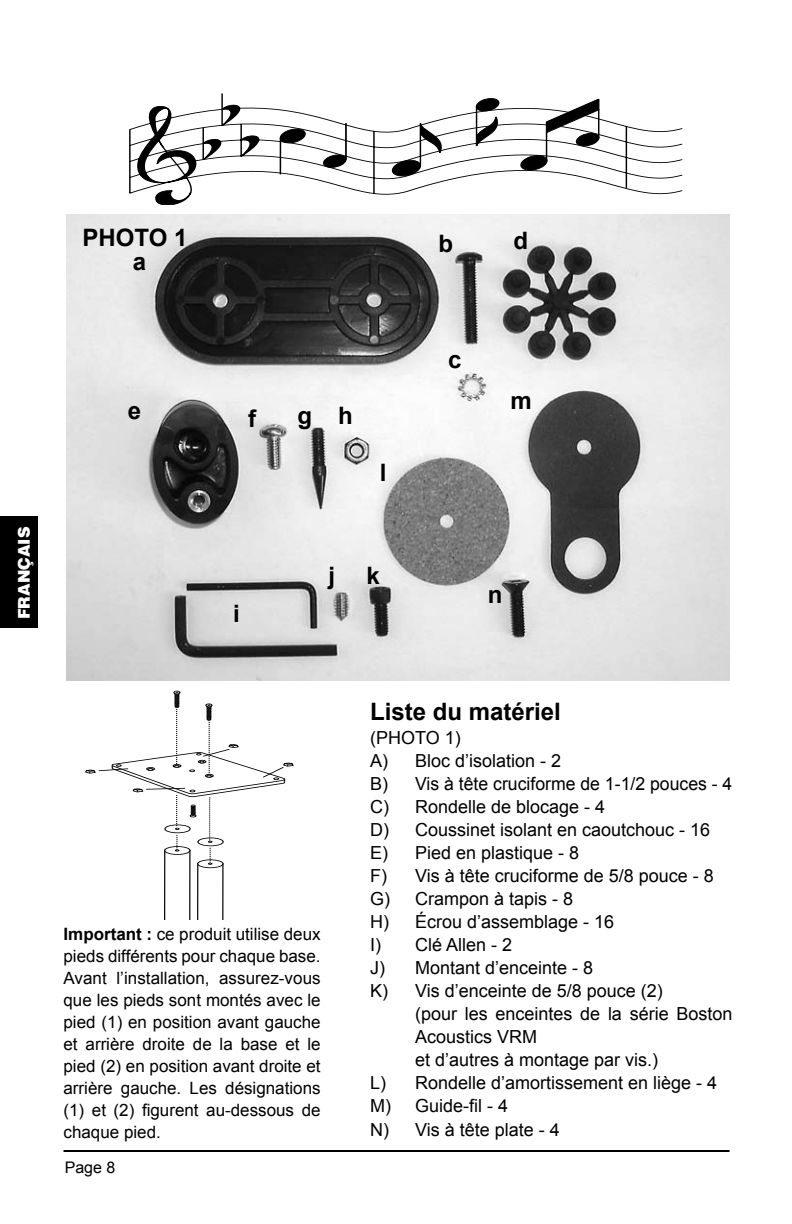
<style>
.page{position:relative;width:792px;height:1224px;background:#fff}
.page>*{position:absolute;margin:0;border:0;box-sizing:border-box;transform-origin:0 0}
.t1{font:700 24px "Arial";color:#000}
.t2{font:18px/23px "Arial";color:#000}
.t3{font:17px/22px "Arial";color:#000;text-align:justify}
.t4{font:900 16.2px "Helvetica";color:#fff}
.t5{font:16px "Arial";color:#000}
.s1{font-weight:700}
.s2{font-style:inherit}
</style>
<div class="page">
<div style="left:0;top:516px;width:38px;height:111px;background:#000"></div>
<svg style="left:129px;top:108px;width:554px;height:87px"></svg>
<svg style="left:137px;top:93px;width:170px;height:111px"></svg>
<hr style="left:280px;top:138px;width:1px;height:36px;background:#000">
<svg style="left:322px;top:153px;width:25px;height:16px"></svg>
<hr style="left:345px;top:123px;width:2px;height:36px;background:#000">
<svg style="left:391px;top:111px;width:56px;height:67px"></svg>
<svg style="left:475px;top:98px;width:28px;height:60px"></svg>
<svg style="left:519px;top:98px;width:82px;height:74px"></svg>
<svg style="left:85px;top:691px;width:209px;height:228px"></svg>
<img style="left:66px;top:214px;width:664px;height:466px">
<hr style="left:64px;top:1150px;width:666px;height:2px;background:#000">
<h1 class="t1" style="left:83px;top:224px;width:106px">PHOTO 1</h1>
<h1 class="t1" style="left:133px;top:248px;width:15px">a</h1>
<h1 class="t1" style="left:439px;top:230px;width:16px">b</h1>
<h1 class="t1" style="left:514px;top:228px;width:16px">d</h1>
<p class="t4" style="left:13px;top:619px;width:94px;rotate:-90deg">FRANÇAIS</p>
<h1 class="t1" style="left:128px;top:397px;width:15px">e</h1>
<h1 class="t1" style="left:298px;top:402px;width:16px">g</h1>
<h1 class="t1" style="left:248px;top:405px;width:9px">f</h1>
<h1 class="t1" style="left:338px;top:402px;width:16px">h</h1>
<h1 class="t1" style="left:380px;top:459px;width:8px">l</h1>
<h1 class="t1" style="left:233px;top:600px;width:8px">i</h1>
<h1 class="t1" style="left:328px;top:562px;width:8px">j</h1>
<h1 class="t1" style="left:367px;top:562px;width:15px">k</h1>
<h1 class="t1" style="left:448px;top:346px;width:15px">c</h1>
<h1 class="t1" style="left:511px;top:387px;width:23px">m</h1>
<h1 class="t1" style="left:488px;top:582px;width:16px">n</h1>
<p class="t3" style="left:64px;top:923px;width:259px"><span class="s1">Important :</span> ce produit utilise deux pieds différents pour chaque base.<br>Avant l’installation, assurez-vous que les pieds sont montés avec le pied (1) en position avant gauche et arrière droite de la base et le pied (2) en position avant droite et arrière gauche. Les désignations (1) et (2) figurent au-dessous de chaque pied.</p>
<p class="t5" style="left:65px;top:1158px;width:52px">Page <span class="s2">8</span></p>
<h1 class="t1" style="left:370px;top:698px;width:192px">Liste du matériel</h1>
<p class="t2" style="left:370px;top:726px;width:364px">(PHOTO 1)<br>A) Bloc d’isolation - 2<br>B) Vis à tête cruciforme de 1-1/2 pouces - 4<br>C) Rondelle de blocage - 4<br>D) Coussinet isolant en caoutchouc - 16<br>E) Pied en plastique - 8<br>F) Vis à tête cruciforme de 5/8 pouce - 8<br>G) Crampon à tapis - 8<br>H) Écrou d’assemblage - 16<br>I) Clé Allen - 2<br>J) Montant d’enceinte - 8<br>K) Vis d’enceinte de 5/8 pouce (2)</p>
<p class="t2" style="left:415px;top:1002px;width:319px">(pour les enceintes de la série Boston</p>
<p class="t2" style="left:415px;top:1025px;width:124px">Acoustics VRM</p>
<p class="t2" style="left:415px;top:1048px;width:245px">et d’autres à montage par vis.)</p>
<p class="t2" style="left:370px;top:1071px;width:349px">L) Rondelle d’amortissement en liège - 4</p>
<p class="t2" style="left:370px;top:1094px;width:140px">M) Guide-fil - 4</p>
<p class="t2" style="left:370px;top:1118px;width:191px">N) Vis à tête plate - 4</p>
</div>
